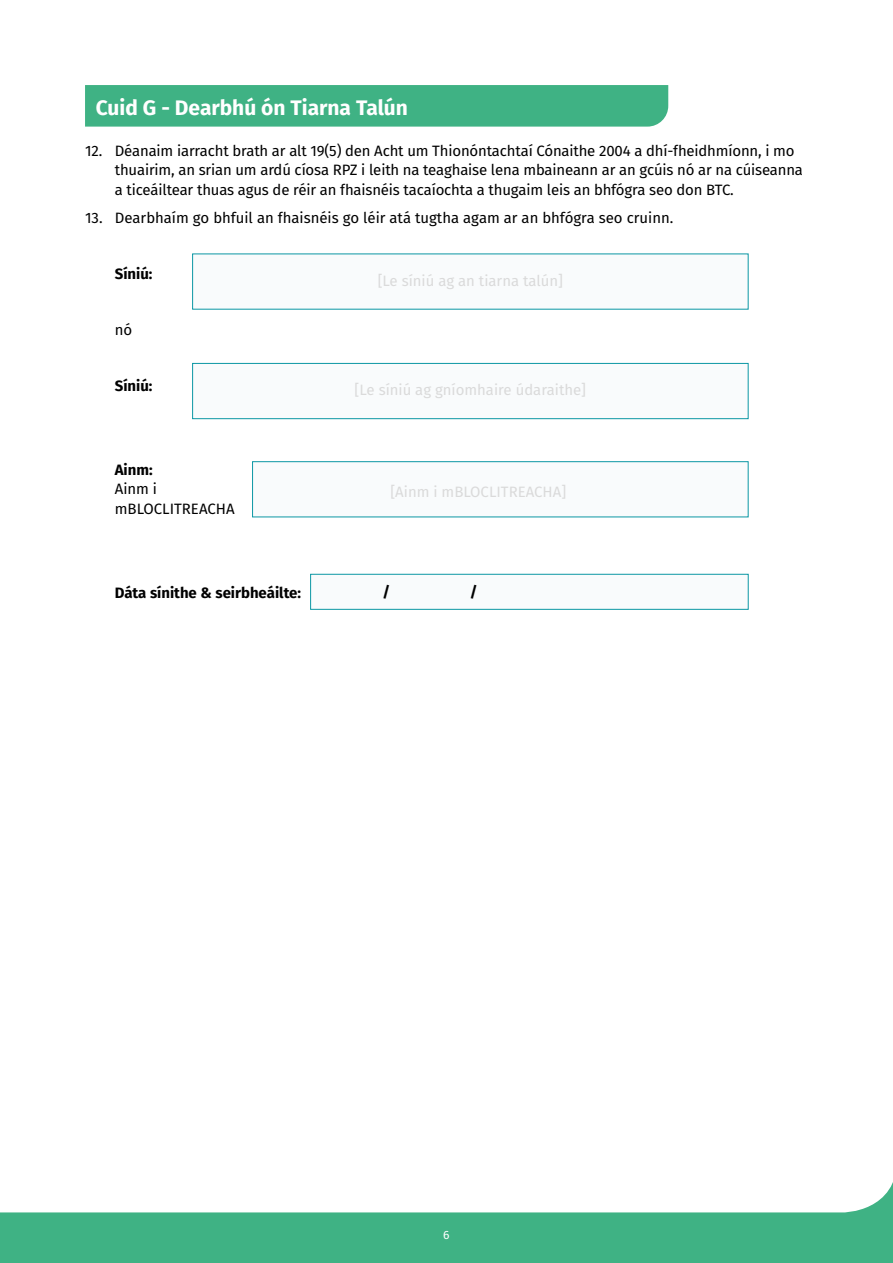
<style>
.page{position:relative;width:893px;height:1263px;background:#fff}
.page>*{position:absolute;margin:0;border:0;box-sizing:border-box;transform-origin:0 0}
.t1{font:700 21px "Fira Sans";color:#fff}
.t2{font:15px/19.5px "Fira Sans";letter-spacing:-.01em;color:#000}
.t3{font:15px "Fira Sans";color:#dadada}
.t4{font:700 15px "Fira Sans";color:#000}
.t5{font:12px "Fira Sans";color:#fff}
.s1{font-weight:700}
</style>
<div class="page">
<div style="left:0;top:1171px;width:893px;height:92px;background:#3fb284"></div>
<div style="left:0;top:1171px;width:893px;height:41px;background:#fff"></div>
<div style="left:85px;top:85px;width:583px;height:42px;background:#3fb284"></div>
<div style="left:252px;top:461px;width:496px;height:56px;background:#f9fbfc;border:1px solid #0c97a4"></div>
<div style="left:192px;top:254px;width:556px;height:55px;background:#f9fbfc"></div>
<div style="left:192px;top:363px;width:556px;height:56px;background:#f9fbfc;border:1px solid #0c97a4"></div>
<div style="left:310px;top:574px;width:438px;height:35px;background:#f9fbfc;border:1px solid #0c97a4"></div>
<p class="t1" style="left:96px;top:90px;width:314px">Cuid G - Dearbhú ón Tiarna Talún</p>
<p class="t2" style="left:115px;top:140px;width:690px;text-indent:-30px">12. Déanaim iarracht brath ar alt 19(5) den Acht um Thionóntachtaí Cónaithe 2004 a dhí-fheidhmíonn, i mo thuairim, an srian um ardú cíosa RPZ i leith na teaghaise lena mbaineann ar an gcúis nó ar na cúiseanna a ticeáiltear thuas agus de réir an fhaisnéis tacaíochta a thugaim leis an bhfógra seo don BTC.</p>
<p class="t2" style="left:85px;top:207px;width:590px">13. Dearbhaím go bhfuil an fhaisnéis go léir atá tugtha agam ar an bhfógra seo cruinn.</p>
<p class="t4" style="left:115px;top:261px;width:39px">Síniú:</p>
<p class="t2" style="left:115px;top:319px;width:19px">nó</p>
<p class="t4" style="left:115px;top:373px;width:39px">Síniú:</p>
<p class="t2" style="left:115px;top:459px;width:121px"><span class="s1">Ainm:<br></span>Ainm i mBLOCLITREACHA</p>
<p class="t4" style="left:115px;top:580px;width:188px">Dáta sínithe &amp; seirbheáilte:</p>
<p class="t3" style="left:378px;top:269px;width:187px">[Le síniú ag an tiarna talún]</p>
<p class="t3" style="left:355px;top:379px;width:233px">[Le síniú ag gníomhaire údaraithe]</p>
<p class="t3" style="left:390px;top:481px;width:178px">[Ainm i mBLOCLITREACHA]</p>
<p class="t4" style="left:383px;top:579px;width:9px">/</p>
<p class="t4" style="left:470px;top:579px;width:9px">/</p>
<p class="t5" style="left:443px;top:1226px;width:8px">6</p>
</div>
